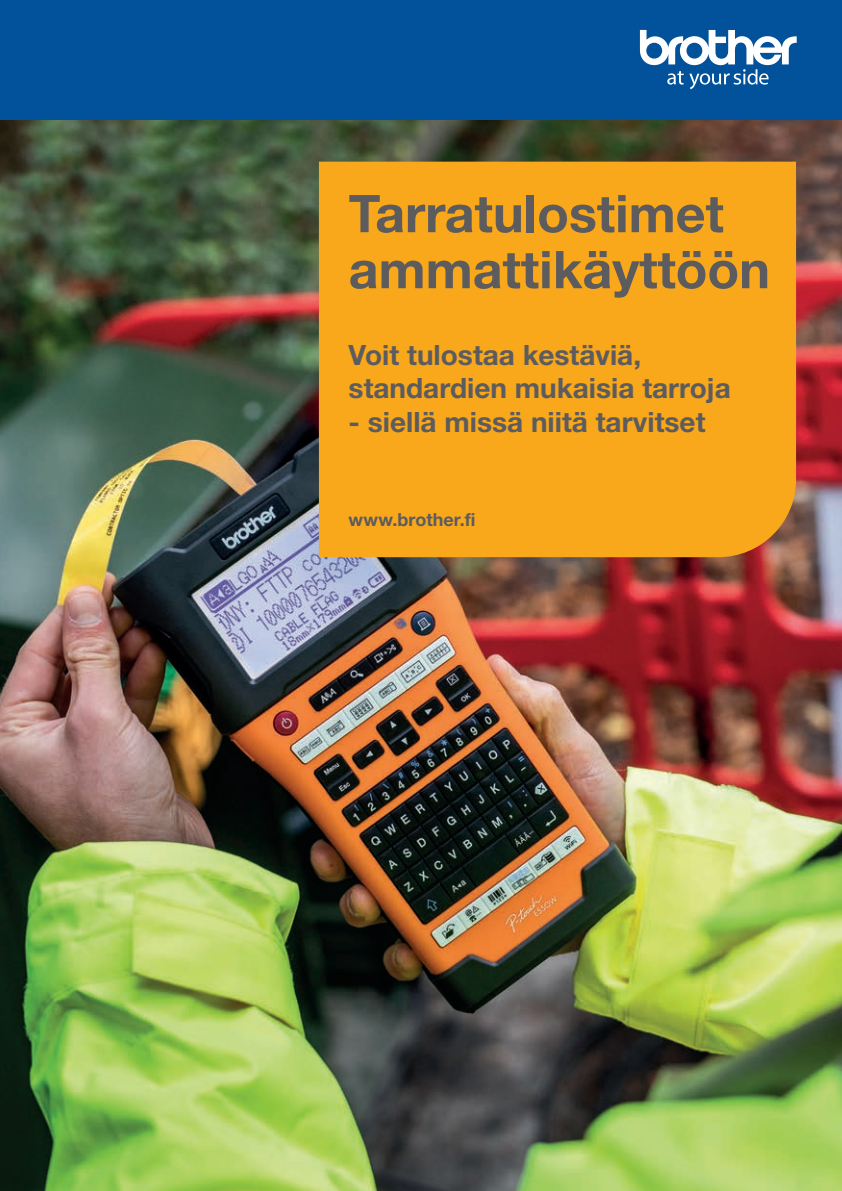
<style>
.page{position:relative;width:842px;height:1191px;background:#fff}
.page>*{position:absolute;margin:0;border:0;box-sizing:border-box;transform-origin:0 0}
.t1{font:700 52px/56px "Helvetica Neue LTW1 G";color:#5c5c5f}
.t2{font:700 28px/33.6px "Helvetica Neue LTW1 G";color:#5c5c5f}
.t3{font:700 18px "Helvetica Neue LTW1 G";color:#5c5c5f}
</style>
<div class="page">
<img style="left:0;top:119px;width:842px;height:1072px">
<div style="left:0;top:0;width:842px;height:119px;background:#01519b"></div>
<svg style="left:640px;top:30px;width:157px;height:59px"></svg>
<div style="left:319px;top:162px;width:477px;height:395px;background:#f9a71b"></div>
<h1 class="t1" style="left:349px;top:185px;width:423px">Tarratulostimet ammattikäyttöön</h1>
<p class="t2" style="left:349px;top:337px;width:384px">Voit tulostaa kestäviä, standardien mukaisia tarroja</p>
<p class="t2" style="left:349px;top:405px;width:358px">- siellä missä niitä tarvitset</p>
<p class="t3" style="left:349px;top:508px;width:128px">www.brother.fi</p>
</div>
